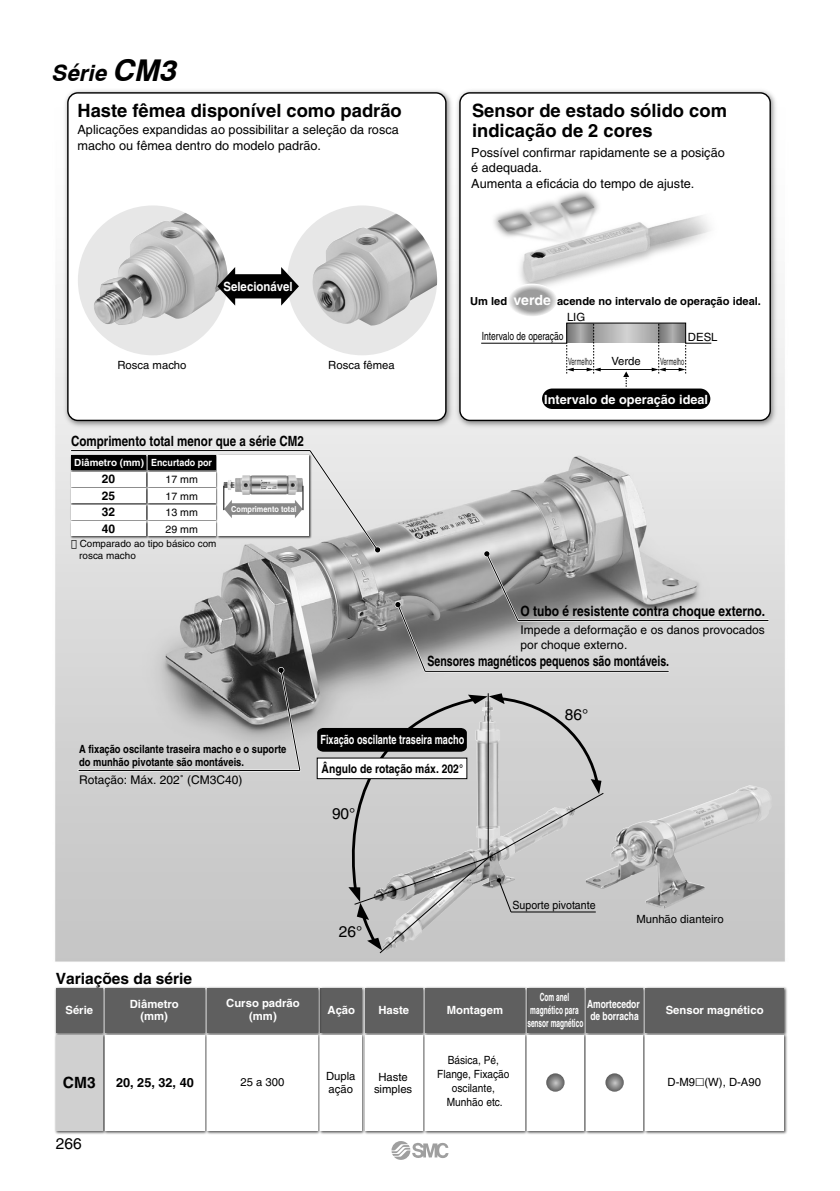
<style>
.page{position:relative;width:840px;height:1191px;background:#fff}
.page>*{position:absolute;margin:0;border:0;box-sizing:border-box;transform-origin:0 0}
.t1{font:italic 700 22.6px "Helvetica";color:#000}
.t2{font:700 18.4px/19.8px "Helvetica";color:#000}
.t3{font:700 15.6px "Helvetica";color:#000}
.t4{font:15.6px "Helvetica";color:#000}
.t5{font:700 14.2px "Helvetica";color:#000;scale:.75 1}
.t6{font:700 14.2px "Helvetica";color:#000;scale:.85 1}
.t7{font:700 14.2px "Helvetica";color:#000;scale:.82 1}
.t8{font:12.6px/15.6px "Helvetica";color:#000}
.t9{font:700 12.6px "Helvetica";color:#fff;scale:.72 1}
.t10{font:700 12.6px "Helvetica";color:#fff}
.t11{font:700 12.6px "Helvetica";color:#fff;scale:.9 1}
.t12{font:700 12.6px "Helvetica";color:#000}
.t13{font:700 12.2px "Helvetica";color:#000;scale:.85 1}
.t14{font:12px/14px "Helvetica";color:#000}
.t15{font:700 12px/16.6px "Helvetica";color:#000;text-align:justify}
.t16{font:11.4px "Helvetica";color:#000}
.t17{font:11.2px/12.6px "Helvetica";color:#000}
.t18{font:700 11.2px/12.6px "Helvetica";color:#000;scale:.83 1}
.t19{font:700 11.2px/12.6px "Helvetica";color:#fff;text-align:center}
.t20{font:11.2px/14.2px "Helvetica";color:#000;text-align:center;scale:.9 1}
.t21{font:700 11.2px/12.6px "Helvetica";color:#fff;text-align:center;scale:.58 1}
.t22{font:700 11.2px/12.6px "Helvetica";color:#fff;scale:.75 1}
.t23{font:11.2px "Helvetica";color:#000;scale:.75 1}
.t24{font:11.2px "Helvetica";color:#000;scale:.94 1}
.t25{font:700 11px "Helvetica";color:#000}
.t26{font:10.6px/16.6px "Helvetica";color:#000;text-align:justify}
.t27{font:9.8px/11.2px "Helvetica";color:#000}
.t28{font:700 9.8px "Helvetica";color:#fff}
.t29{font:9.8px "Helvetica";color:#242424;scale:.58 1}
.t30{font:700 8.2px "Helvetica";color:#fff;scale:.89 1}
.s1{font-size:30px}
.s2{font-size:14.2px;color:#fff}
.s3{font-family:"European Pi Three"}
</style>
<div class="page">
<img style="left:55px;top:285px;width:730px;height:875px">
<img style="left:603px;top:785px;width:169px;height:123px">
<img style="left:62px;top:90px;width:391px;height:340px">
<div style="left:68px;top:93px;width:377px;height:327px;background:#fff;border-radius:10px"></div>
<div style="left:67px;top:92px;width:379px;height:329px;border:1px solid #000;border-radius:10px"></div>
<div style="left:78px;top:205px;width:150px;height:150px;background:#e7e7e7;border-radius:50%"></div>
<img style="left:92px;top:213px;width:135px;height:112px">
<div style="left:287px;top:205px;width:150px;height:150px;background:#e7e7e7;border-radius:50%"></div>
<img style="left:312px;top:213px;width:125px;height:113px">
<img style="left:453px;top:90px;width:326px;height:340px">
<div style="left:459px;top:93px;width:310px;height:327px;background:#fff;border-radius:10px"></div>
<div style="left:459px;top:92px;width:311px;height:329px;border:1px solid #000;border-radius:10px"></div>
<img style="left:494px;top:191px;width:217px;height:93px">
<svg style="left:217px;top:267px;width:82px;height:39px"></svg>
<svg style="left:509px;top:284px;width:47px;height:32px"></svg>
<div style="left:541px;top:388px;width:169px;height:21px;background:#000;border-radius:10px"></div>
<svg style="left:481px;top:322px;width:230px;height:65px"></svg>
<svg style="left:317px;top:693px;width:286px;height:260px;background:#bcbcbc"></svg>
<img style="left:55px;top:985px;width:732px;height:47px">
<div style="left:526px;top:988px;width:57px;height:44px;background:#5f5f5f"></div>
<div style="left:320px;top:988px;width:42px;height:44px;background:#5f5f5f"></div>
<div style="left:105px;top:988px;width:100px;height:44px;background:#5f5f5f"></div>
<div style="left:364px;top:988px;width:58px;height:44px;background:#5f5f5f"></div>
<div style="left:644px;top:988px;width:139px;height:44px;background:#5f5f5f"></div>
<div style="left:585px;top:988px;width:57px;height:44px;background:#5f5f5f"></div>
<div style="left:56px;top:988px;width:47px;height:44px;background:#5f5f5f"></div>
<img style="left:422px;top:985px;width:107px;height:47px">
<div style="left:425px;top:988px;width:99px;height:44px;background:#5f5f5f"></div>
<img style="left:205px;top:985px;width:117px;height:47px">
<div style="left:207px;top:988px;width:110px;height:44px;background:#5f5f5f"></div>
<img style="left:55px;top:1032px;width:48px;height:103px">
<div style="left:56px;top:1034px;width:47px;height:96px;background:#d0d0d0"></div>
<img style="left:103px;top:1032px;width:684px;height:103px">
<div style="left:644px;top:1034px;width:139px;height:96px;background:#fff"></div>
<div style="left:364px;top:1034px;width:58px;height:96px;background:#fff"></div>
<div style="left:425px;top:1034px;width:99px;height:96px;background:#fff"></div>
<div style="left:320px;top:1034px;width:42px;height:96px;background:#fff"></div>
<div style="left:526px;top:1034px;width:57px;height:96px;background:#fff"></div>
<div style="left:207px;top:1034px;width:110px;height:96px;background:#fff"></div>
<div style="left:105px;top:1034px;width:100px;height:96px;background:#fff"></div>
<div style="left:585px;top:1034px;width:57px;height:96px;background:#fff"></div>
<svg style="left:546px;top:1073px;width:18px;height:18px"></svg>
<svg style="left:605px;top:1073px;width:18px;height:18px"></svg>
<img style="left:69px;top:454px;width:1px;height:16px">
<svg style="left:77px;top:659px;width:224px;height:113px;background:#afafaf"></svg>
<img style="left:69px;top:470px;width:1px;height:17px">
<img style="left:69px;top:487px;width:1px;height:16px">
<img style="left:69px;top:503px;width:1px;height:17px">
<img style="left:69px;top:520px;width:1px;height:19px">
<svg style="left:394px;top:550px;width:375px;height:123px;background:#b4b4b4"></svg>
<svg style="left:391px;top:1141px;width:57px;height:18px"></svg>
<svg style="left:70px;top:448px;width:311px;height:106px"></svg>
<p class="t1" style="left:53px;top:59px;width:126px">Série <span class="s1">CM3</span></p>
<p class="t2" style="left:77px;top:100px;width:325px">Haste fêmea disponível como padrão</p>
<p class="t8" style="left:77px;top:122px;width:322px">Aplicações expandidas ao possibilitar a seleção da rosca macho ou fêmea dentro do modelo padrão.</p>
<p class="t2" style="left:472px;top:100px;width:256px">Sensor de estado sólido com indicação de 2 cores</p>
<p class="t8" style="left:471px;top:144px;width:255px">Possível confirmar rapidamente se a posição é adequada.<br>Aumenta a eficácia do tempo de ajuste.</p>
<p class="t11" style="left:223px;top:279px;width:78px">Selecionável</p>
<p class="t17" style="left:117px;top:359px;width:70px">Rosca macho</p>
<p class="t17" style="left:328px;top:359px;width:68px">Rosca fêmea</p>
<p class="t7" style="left:71px;top:432px;width:285px">Comprimento total menor que a série CM2</p>
<p class="t28" style="left:74px;top:456px;width:139px">Diâmetro (mm) Encurtado por</p>
<p class="t15" style="left:102px;top:470px;width:15px">20<br>25<br>32<br>40</p>
<p class="t26" style="left:165px;top:471px;width:34px">17 mm 17 mm 13 mm 29 mm</p>
<p class="t27" style="left:79px;top:538px;width:139px">Comparado ao tipo básico com rosca macho</p>
<p class="t30" style="left:231px;top:504px;width:75px">Comprimento total</p>
<p class="t25" style="left:470px;top:294px;width:292px">Um led <span class="s2">verde</span> acende no intervalo de operação ideal.</p>
<p class="t23" style="left:481px;top:329px;width:111px">Intervalo de operação</p>
<p class="t16" style="left:687px;top:330px;width:31px">DESL</p>
<p class="t16" style="left:566px;top:310px;width:20px">LIG</p>
<p class="t29" style="left:567px;top:356px;width:43px">Vermelho</p>
<p class="t17" style="left:611px;top:355px;width:31px">Verde</p>
<p class="t29" style="left:659px;top:356px;width:43px">Vermelho</p>
<p class="t10" style="left:544px;top:391px;width:165px">Intervalo de operação ideal</p>
<p class="t6" style="left:520px;top:602px;width:289px">O tubo é resistente contra choque externo.</p>
<p class="t14" style="left:520px;top:623px;width:245px">Impede a deformação e os danos provocados por choque externo.</p>
<p class="t5" style="left:427px;top:652px;width:324px">Sensores magnéticos pequenos são montáveis.</p>
<p class="t4" style="left:564px;top:706px;width:25px">86°</p>
<p class="t18" style="left:79px;top:742px;width:251px">A fixação oscilante traseira macho e o suporte do munhão pivotante são montáveis.</p>
<p class="t14" style="left:79px;top:773px;width:165px">Rotação: Máx. 202˚ (CM3C40)</p>
<p class="t9" style="left:320px;top:732px;width:201px">Fixação oscilante traseira macho</p>
<p class="t13" style="left:321px;top:761px;width:168px">Ângulo de rotação máx. 202°</p>
<p class="t4" style="left:332px;top:804px;width:25px">90°</p>
<p class="t4" style="left:338px;top:923px;width:25px">26°</p>
<p class="t3" style="left:56px;top:968px;width:138px">Variações da série</p>
<p class="t19" style="left:65px;top:1003px;width:29px">Série</p>
<p class="t19" style="left:130px;top:997px;width:50px">Diâmetro (mm)</p>
<p class="t19" style="left:327px;top:1003px;width:29px">Ação</p>
<p class="t19" style="left:226px;top:996px;width:75px">Curso padrão (mm)</p>
<p class="t19" style="left:378px;top:1003px;width:32px">Haste</p>
<p class="t24" style="left:512px;top:898px;width:90px">Suporte pivotante</p>
<p class="t17" style="left:636px;top:913px;width:89px">Munhão dianteiro</p>
<p class="t19" style="left:446px;top:1003px;width:58px">Montagem</p>
<p class="t21" style="left:527px;top:990px;width:98px">Com anel magnético para sensor magnético</p>
<p class="t22" style="left:586px;top:997px;width:72px">Amortecedor de borracha</p>
<p class="t19" style="left:665px;top:1003px;width:99px">Sensor magnético</p>
<p class="t3" style="left:63px;top:1072px;width:34px">CM3</p>
<p class="t4" style="left:56px;top:1134px;width:27px">266</p>
<p class="t12" style="left:116px;top:1074px;width:79px">20, 25, 32, 40</p>
<p class="t17" style="left:240px;top:1076px;width:45px">25 a 300</p>
<p class="t17" style="left:326px;top:1069px;width:31px">Dupla ação</p>
<p class="t20" style="left:437px;top:1052px;width:82px">Básica, Pé,<br>Flange, Fixação oscilante,<br>Munhão etc.</p>
<p class="t17" style="left:374px;top:1070px;width:40px;text-align:center">Haste simples</p>
<p class="t17" style="left:667px;top:1076px;width:95px">D-M9<span class="s3">l</span>(W), D-A90</p>
</div>
